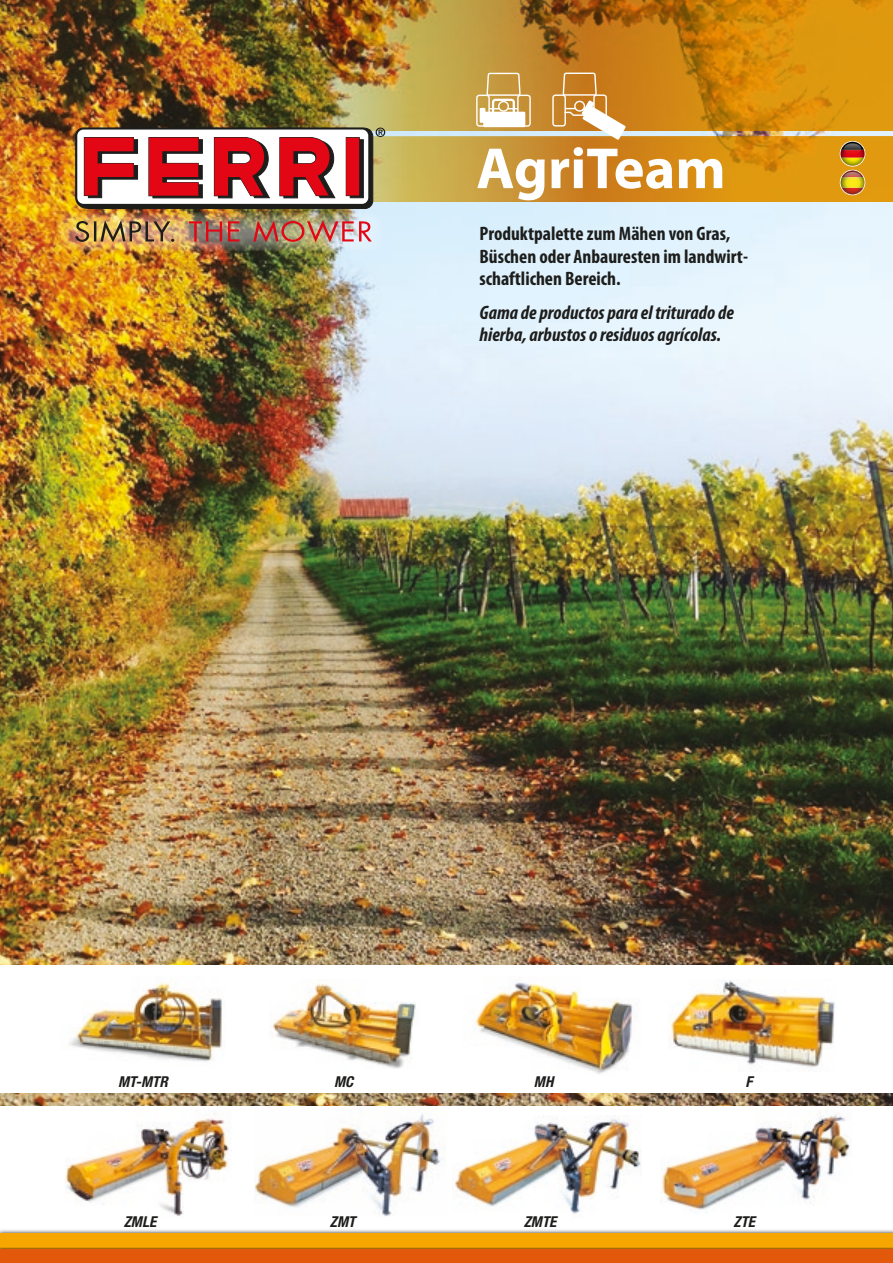
<style>
.page{position:relative;width:893px;height:1263px;background:#fff}
.page>*{position:absolute;margin:0;border:0;box-sizing:border-box;transform-origin:0 0}
.t1{font:700 58.5px "Myriad Pro";color:#fff}
.t2{font:700 condensed 19.5px/22.5px "Myriad Pro";color:#1d1d1b}
.t3{font:italic 700 condensed 19.5px/22.5px "Myriad Pro";color:#1d1d1b}
.t4{font:italic 700 condensed 15px "Helvetica Neue LT Std";color:#1d1d1b}
</style>
<div class="page">
<img style="left:0;top:0;width:893px;height:1106px">
<svg style="left:385px;top:136px;width:54px;height:66px;background:#ccb75a"></svg>
<svg style="left:439px;top:136px;width:454px;height:66px;background:#d3901e"></svg>
<img style="left:112px;top:0;width:327px;height:130px">
<svg style="left:439px;top:0;width:454px;height:130px;background:#ca8917"></svg>
<svg style="left:0;top:1230px;width:893px;height:3px;background:#c8c8c7"></svg>
<div style="left:0;top:1233px;width:893px;height:30px;background:#f7a600"></div>
<div style="left:0;top:1247px;width:893px;height:16px;background:#a76c0a"></div>
<div style="left:0;top:1249px;width:893px;height:14px;background:#e2590b"></div>
<img style="left:65px;top:1113px;width:164px;height:103px">
<img style="left:254px;top:1114px;width:191px;height:103px">
<img style="left:454px;top:1118px;width:187px;height:96px">
<img style="left:660px;top:1114px;width:190px;height:97px">
<div style="left:0;top:965px;width:893px;height:128px;background:#fff"></div>
<img style="left:670px;top:980px;width:165px;height:88px">
<img style="left:69px;top:983px;width:153px;height:79px">
<img style="left:271px;top:983px;width:145px;height:86px">
<img style="left:474px;top:982px;width:159px;height:92px">
<img style="left:57px;top:212px;width:326px;height:39px;border-radius:9px">
<img style="left:75px;top:220px;width:99px;height:22px">
<img style="left:189px;top:220px;width:183px;height:22px">
<svg style="left:76px;top:128px;width:309px;height:81px"></svg>
<div style="left:552px;top:94px;width:14px;height:33px;border:1px solid #fff;border-radius:3px"></div>
<svg style="left:562px;top:27px;width:66px;height:115px;background:#cc8e42"></svg>
<div style="left:517px;top:95px;width:14px;height:32px;border:1px solid #fff;border-radius:3px"></div>
<div style="left:476px;top:95px;width:14px;height:32px;border:1px solid #fff;border-radius:3px"></div>
<div style="left:483px;top:112px;width:42px;height:15px;background:#fff"></div>
<div style="left:480px;top:108px;width:5px;height:15px;background:#fff"></div>
<svg style="left:486px;top:27px;width:35px;height:115px"></svg>
<svg style="left:840px;top:141px;width:25px;height:26px"></svg>
<svg style="left:840px;top:170px;width:25px;height:25px"></svg>
<svg style="left:841px;top:142px;width:23px;height:52px"></svg>
<h1 class="t1" style="left:476px;top:130px;width:251px">AgriTeam</h1>
<p class="t2" style="left:479px;top:222px;width:270px">Produktpalette zum Mähen von Gras,<br>Büschen oder Anbauresten im landwirt&shy;schaftlichen Bereich.</p>
<p class="t3" style="left:479px;top:301px;width:256px">Gama de productos para el triturado de hierba, arbustos o residuos agrícolas.</p>
<p class="t4" style="left:118px;top:1073px;width:51px">MT-MTR</p>
<p class="t4" style="left:334px;top:1073px;width:21px">MC</p>
<p class="t4" style="left:534px;top:1073px;width:21px">MH</p>
<p class="t4" style="left:745px;top:1073px;width:8px">F</p>
<p class="t4" style="left:124px;top:1212px;width:34px">ZMLE</p>
<p class="t4" style="left:330px;top:1212px;width:27px">ZMT</p>
<p class="t4" style="left:524px;top:1212px;width:34px">ZMTE</p>
<p class="t4" style="left:733px;top:1212px;width:23px">ZTE</p>
</div>
